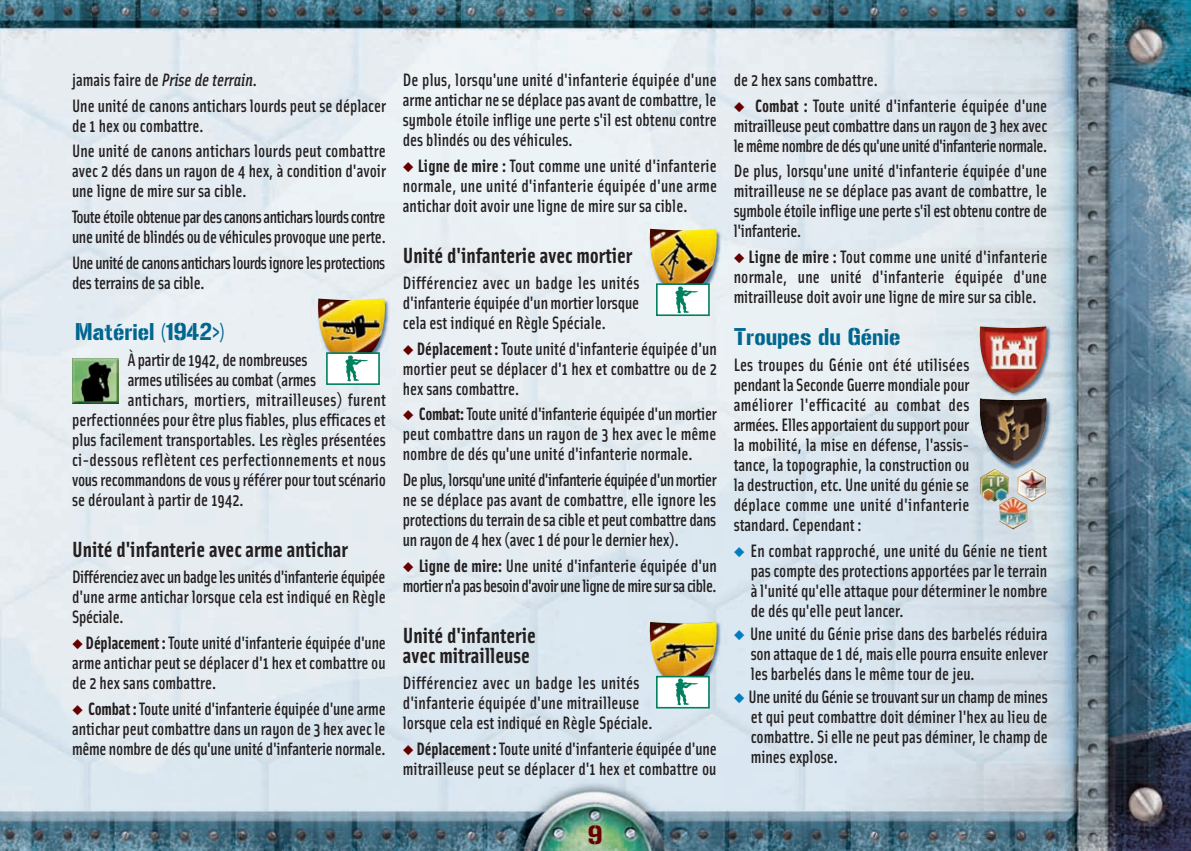
<style>
.page{position:relative;width:1191px;height:851px;background:#fff}
.page>*{position:absolute;margin:0;border:0;box-sizing:border-box;transform-origin:0 0}
.t1{font:26px "Gunplay";color:#600}
.t2{font:24px "Gunplay";color:#01668f;scale:.95 1}
.t3{font:700 22px/20px "Solex";color:#231f20}
.t4{font:500 18px/20px "Solex";color:#231f20;text-align:justify;scale:.95 1}
.t5{font:500 18px/20px "Solex";letter-spacing:-.03em;color:#231f20;scale:.95 1}
.t6{font:500 18px/20px "Solex";letter-spacing:-.035em;color:#231f20;scale:.95 1}
.t7{font:500 18px "Solex";letter-spacing:.02em;color:#231f20;scale:.95 1}
.s1{font-style:italic}
.s2{color:#600}
.s3{font-weight:700}
.s4{color:#007dbe}
</style>
<div class="page">
<img style="left:0;top:0;width:1191px;height:850px">
<img style="left:311px;top:292px;width:84px;height:84px">
<img style="left:316px;top:298px;width:70px;height:67px">
<img style="left:643px;top:222px;width:84px;height:84px">
<img style="left:648px;top:228px;width:70px;height:67px">
<img style="left:643px;top:614px;width:84px;height:104px">
<img style="left:648px;top:621px;width:70px;height:67px">
<img style="left:973px;top:320px;width:84px;height:225px">
<img style="left:974px;top:544px;width:52px;height:1px">
<img style="left:978px;top:398px;width:70px;height:67px">
<img style="left:979px;top:398px;width:67px;height:42px">
<img style="left:978px;top:326px;width:70px;height:67px">
<img style="left:72px;top:358px;width:46px;height:46px">
<img style="left:980px;top:469px;width:28px;height:32px">
<img style="left:999px;top:496px;width:28px;height:33px">
<img style="left:1017px;top:469px;width:29px;height:32px">
<div style="left:657px;top:285px;width:51px;height:29px;background:#fff"></div>
<img style="left:675px;top:286px;width:23px;height:27px">
<div style="left:656px;top:283px;width:54px;height:33px;border:2px solid #00805f"></div>
<div style="left:657px;top:677px;width:51px;height:29px;background:#fff"></div>
<img style="left:675px;top:678px;width:23px;height:27px">
<div style="left:656px;top:675px;width:54px;height:33px;border:2px solid #00805f"></div>
<div style="left:328px;top:354px;width:50px;height:29px;background:#fff"></div>
<img style="left:345px;top:355px;width:23px;height:27px">
<div style="left:326px;top:352px;width:54px;height:33px;border:2px solid #00805f"></div>
<p class="t4" style="left:72px;top:69px;width:332px;line-height:25.6px">jamais faire de <span class="s1">Prise de terrain</span>.<br>Une unité de canons antichars lourds peut se déplacer</p>
<p class="t4" style="left:72px;top:114px;width:332px;line-height:25.6px">de 1 hex ou combattre.<br>Une unité de canons antichars lourds peut combattre</p>
<p class="t4" style="left:72px;top:163px;width:332px">avec 2 dés dans un rayon de 4 hex, à condition d'avoir une ligne de mire sur sa cible.</p>
<p class="t5" style="left:72px;top:209px;width:332px">Toute étoile obtenue par des canons antichars lourds contre une unité de blindés ou de véhicules provoque une perte.</p>
<p class="t5" style="left:72px;top:254px;width:331px">Une unité de canons antichars lourds ignore les protections des terrains de sa cible.</p>
<h2 class="t2" style="left:75px;top:323px;width:158px">Matériel (1942&gt;)</h2>
<p class="t4" style="left:128px;top:351px;width:191px">À partir de 1942, de nombreuses</p>
<p class="t4" style="left:128px;top:371px;width:200px">armes utilisées au combat (armes</p>
<p class="t7" style="left:128px;top:393px;width:273px">antichars, mortiers, mitrailleuses) furent</p>
<p class="t4" style="left:72px;top:411px;width:332px">perfectionnées pour être plus fiables, plus efficaces et</p>
<p class="t4" style="left:72px;top:431px;width:332px">plus facilement transportables. Les règles présentées</p>
<p class="t4" style="left:72px;top:451px;width:332px">ci-dessous reflètent ces perfectionnements et nous</p>
<p class="t4" style="left:72px;top:471px;width:332px">vous recommandons de vous y référer pour tout scénario</p>
<p class="t4" style="left:72px;top:491px;width:182px">se déroulant à partir de 1942.</p>
<p class="t3" style="left:72px;top:542px;width:277px">Unité d'infanterie avec arme antichar</p>
<p class="t4" style="left:72px;top:568px;width:332px">Différenciez avec un badge les unités d'infanterie équipée d'une arme antichar lorsque cela est indiqué en Règle Spéciale.</p>
<p class="t4" style="left:72px;top:634px;width:332px"><span class="s2">◆</span> <span class="s3">Déplacement :</span>Toute unité d'infanterie équipée d'une arme antichar peut se déplacer d'1 hex et combattre ou de 2 hex sans combattre.</p>
<p class="t4" style="left:72px;top:700px;width:332px"><span class="s2">◆</span> <span class="s3">Combat :</span>Toute unité d'infanterie équipée d'une arme antichar peut combattre dans un rayon de 3 hex avec le même nombre de dés qu'une unité d'infanterie normale.</p>
<p class="t4" style="left:403px;top:72px;width:332px">De plus, lorsqu'une unité d'infanterie équipée d'une arme antichar ne se déplace pas avant de combattre, le symbole étoile inflige une perte s'il est obtenu contre des blindés ou des véhicules.</p>
<p class="t4" style="left:403px;top:157px;width:332px"><span class="s2">◆</span> <span class="s3">Ligne de mire :</span> Tout comme une unité d'infanterie normale, une unité d'infanterie équipée d'une arme antichar doit avoir une ligne de mire sur sa cible.</p>
<p class="t3" style="left:403px;top:248px;width:231px">Unité d'infanterie avec mortier</p>
<p class="t4" style="left:403px;top:274px;width:250px">Différenciez avec un badge les unités d'infanterie équipée d'un mortier lorsque cela est indiqué en Règle Spéciale.</p>
<p class="t4" style="left:403px;top:340px;width:332px"><span class="s2">◆</span> <span class="s3">Déplacement :</span> Toute unité d'infanterie équipée d'un mortier peut se déplacer d'1 hex et combattre ou de 2 hex sans combattre.</p>
<p class="t4" style="left:403px;top:406px;width:332px"><span class="s2">◆</span> <span class="s3">Combat:</span>Toute unité d'infanterie équipée d'un mortier peut combattre dans un rayon de 3 hex avec le même nombre de dés qu'une unité d'infanterie normale.</p>
<p class="t4" style="left:403px;top:471px;width:332px">De plus, lorsqu'une unité d'infanterie équipée d'un mortier ne se déplace pas avant de combattre, elle ignore les protections du terrain de sa cible et peut combattre dans un rayon de 4 hex (avec 1 dé pour le dernier hex).</p>
<p class="t6" style="left:403px;top:557px;width:332px"><span class="s2">◆</span> <span class="s3">Ligne de mire:</span> Une unité d'infanterie équipée d'un mortier n'a pas besoin d'avoir une ligne de mire sur sa cible.</p>
<p class="t3" style="left:403px;top:627px;width:135px">Unité d'infanterie avec mitrailleuse</p>
<p class="t4" style="left:403px;top:674px;width:265px;text-align:left">Différenciez avec un badge les unités d'infanterie équipée d'une mitrailleuse lorsque cela est indiqué en Règle Spéciale.</p>
<p class="t4" style="left:403px;top:740px;width:332px"><span class="s2">◆</span> <span class="s3">Déplacement :</span>Toute unité d'infanterie équipée d'une mitrailleuse peut se déplacer d'1 hex et combattre ou</p>
<p class="t4" style="left:733px;top:72px;width:153px">de 2 hex sans combattre.</p>
<p class="t4" style="left:733px;top:97px;width:332px"><span class="s2">◆</span> <span class="s3">Combat :</span> Toute unité d'infanterie équipée d'une mitrailleuse peut combattre dans un rayon de 3 hex avec le même nombre de dés qu'une unité d'infanterie normale.</p>
<p class="t4" style="left:733px;top:163px;width:331px">De plus, lorsqu'une unité d'infanterie équipée d'une mitrailleuse ne se déplace pas avant de combattre, le symbole étoile inflige une perte s'il est obtenu contre de l'infanterie.</p>
<p class="t4" style="left:733px;top:249px;width:332px"><span class="s2">◆</span> <span class="s3">Ligne de mire :</span> Tout comme une unité d'infanterie normale, une unité d'infanterie équipée d'une mitrailleuse doit avoir une ligne de mire sur sa cible.</p>
<h2 class="t2" style="left:733px;top:328px;width:177px">Troupes du Génie</h2>
<p class="t4" style="left:733px;top:356px;width:250px">Les troupes du Génie ont été utilisées pendant la Seconde Guerre mondiale pour améliorer l'efficacité au combat des armées. Elles apportaient du support pour la mobilité, la mise en défense, l'assis&shy;tance, la topographie, la construction ou la destruction, etc. Une unité du génie se déplace comme une unité d'infanterie standard. Cependant :</p>
<p class="t4" style="left:750px;top:542px;width:314px;text-indent:-17px"><span class="s4">◆</span> En combat rapproché, une unité du Génie ne tient pas compte des protections apportées par le terrain à l'unité qu'elle attaque pour déterminer le nombre de dés qu'elle peut lancer.</p>
<p class="t4" style="left:750px;top:625px;width:314px;text-indent:-17px"><span class="s4">◆</span> Une unité du Génie prise dans des barbelés réduira son attaque de 1 dé, mais elle pourra ensuite enlever les barbelés dans le même tour de jeu.</p>
<p class="t4" style="left:750px;top:688px;width:314px;text-indent:-17px"><span class="s4">◆</span> Une unité du Génie se trouvant sur un champ de mines et qui peut combattre doit déminer l'hex au lieu de combattre. Si elle ne peut pas déminer, le champ de mines explose.</p>
<h1 class="t1" style="left:588px;top:825px;width:16px">9</h1>
</div>
